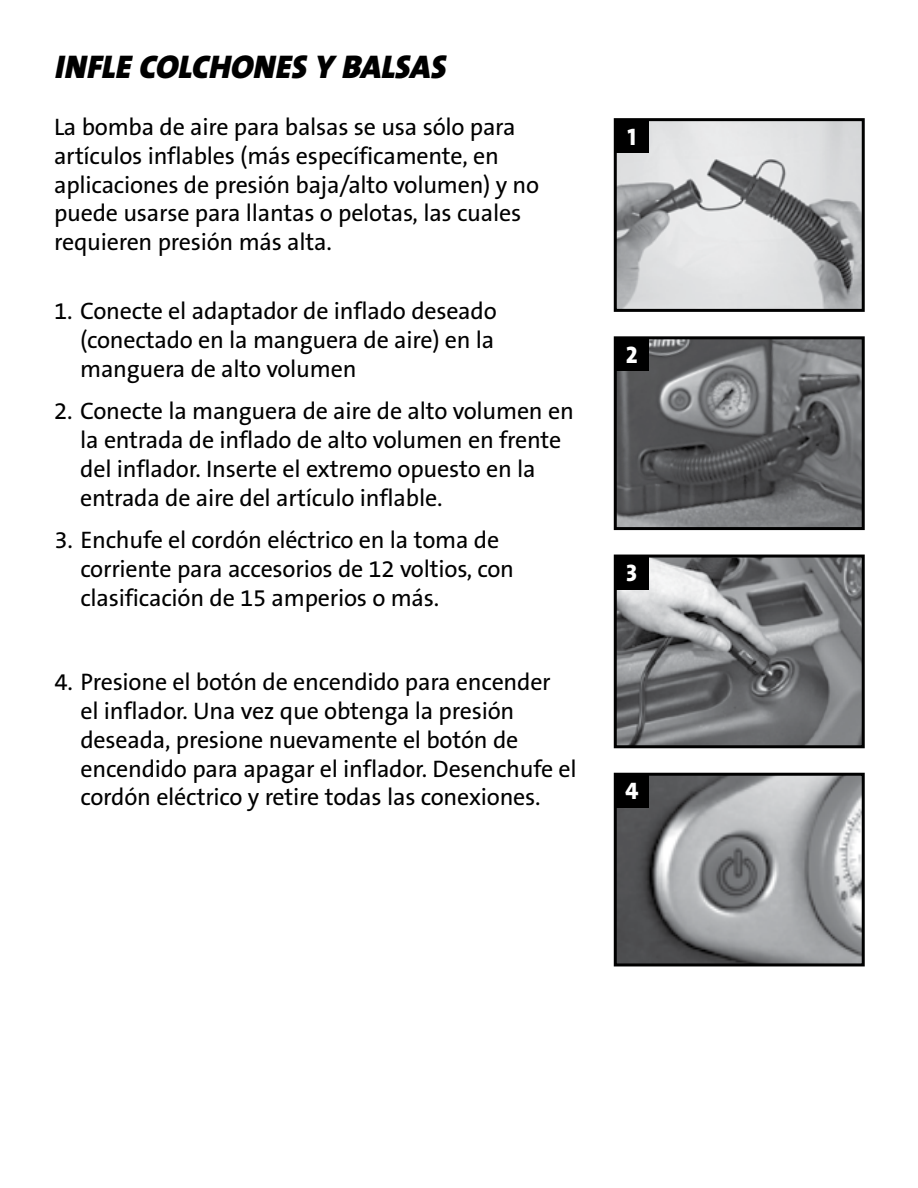
<style>
.page{position:relative;width:918px;height:1188px;background:#fff}
.page>*{position:absolute;margin:0;border:0;box-sizing:border-box;transform-origin:0 0}
.t1{font:italic 33px "The Sans Black Caps";color:#000}
.t2{font:24px/28.8px "The Sans Q5 Rg TF";letter-spacing:-.01em;color:#000}
.t3{font:24px "The Sans Extra Bold Caps";color:#fff}
</style>
<div class="page">
<img style="left:618px;top:122px;width:243px;height:186px">
<div style="left:614px;top:118px;width:251px;height:194px;border:3px solid #000"></div>
<img style="left:618px;top:559px;width:243px;height:185px">
<div style="left:614px;top:555px;width:251px;height:193px;border:3px solid #000"></div>
<img style="left:618px;top:340px;width:243px;height:186px">
<div style="left:614px;top:336px;width:251px;height:194px;border:3px solid #000"></div>
<img style="left:618px;top:777px;width:243px;height:185px">
<div style="left:614px;top:773px;width:251px;height:193px;border:3px solid #000"></div>
<div style="left:615px;top:120px;width:33px;height:33px;background:#000"></div>
<div style="left:615px;top:338px;width:33px;height:33px;background:#000"></div>
<div style="left:615px;top:556px;width:33px;height:33px;background:#000"></div>
<div style="left:615px;top:774px;width:33px;height:33px;background:#000"></div>
<h1 class="t1" style="left:55px;top:39px;width:393px">INFLE COLCHONES Y BALSAS</h1>
<p class="t2" style="left:54px;top:114px;width:487px">La bomba de aire para balsas se usa sólo para artículos inflables (más específicamente, en aplicaciones de presión baja/alto volumen) y no puede usarse para llantas o pelotas, las cuales requieren presión más alta.</p>
<p class="t2" style="left:80px;top:298px;width:418px;text-align:justify;text-indent:-26px">1. Conecte el adaptador de inflado deseado (conectado en la manguera de aire) en la manguera de alto volumen</p>
<p class="t2" style="left:80px;top:398px;width:495px;text-indent:-26px">2. Conecte la manguera de aire de alto volumen en la entrada de inflado de alto volumen en frente del inflador. Inserte el extremo opuesto en la entrada de aire del artículo inflable.</p>
<p class="t2" style="left:80px;top:527px;width:435px;text-indent:-26px">3. Enchufe el cordón eléctrico en la toma de corriente para accesorios de 12 voltios, con clasificación de 15 amperios o más.</p>
<p class="t2" style="left:80px;top:669px;width:498px;text-indent:-26px">4. Presione el botón de encendido para encender<br>el inflador. Una vez que obtenga la presión deseada, presione nuevamente el botón de encendido para apagar el inflador. Desenchufe el cordón eléctrico y retire todas las conexiones.</p>
<p class="t3" style="left:627px;top:117px;width:10px">1</p>
<p class="t3" style="left:626px;top:334px;width:13px">2</p>
<p class="t3" style="left:626px;top:553px;width:13px">3</p>
<p class="t3" style="left:625px;top:771px;width:15px">4</p>
</div>
